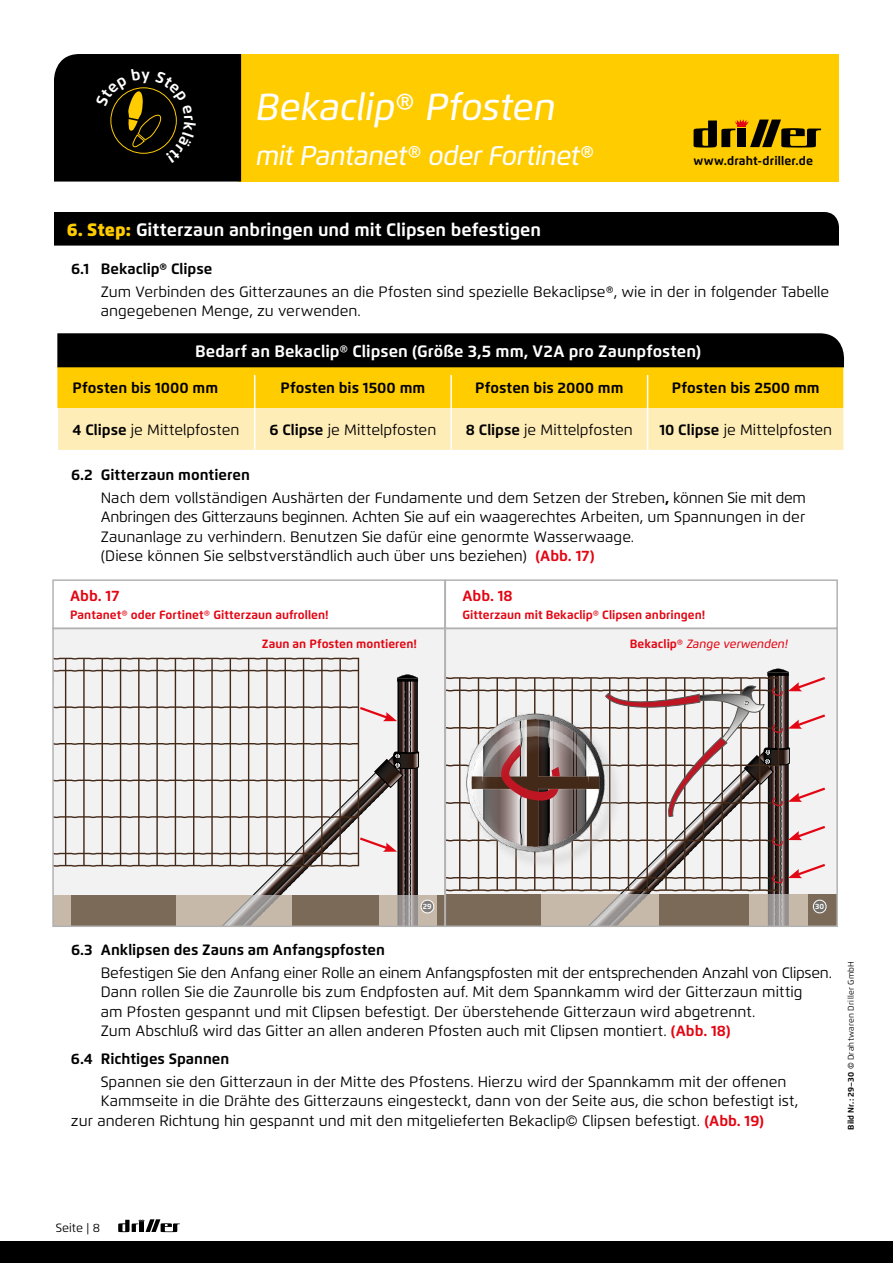
<style>
.page{position:relative;width:893px;height:1263px;background:#fff}
.page>*{position:absolute;margin:0;border:0;box-sizing:border-box;transform-origin:0 0}
.t1{font:italic 500 37.5px "Flexo";letter-spacing:-.005em;color:#fff}
.t2{font:italic 500 27px "Flexo";letter-spacing:-.02em;color:#fff}
.t3{font:700 18px "Flexo";color:#fff}
.t4{font:700 16.5px "Flexo";letter-spacing:.005em;color:#fff}
.t5{font:15px/19.5px "Flexo";color:#000}
.t6{font:700 15px "Flexo";color:#000}
.t7{font:700 15px "Flexo";color:#e30613}
.t8{font:700 12.15px "Flexo";letter-spacing:.01em;color:#000}
.t9{font:700 12px "Flexo";color:#e30613}
.t10{font:italic 500 12px "Flexo";color:#e30613}
.t11{font:12px "Flexo";letter-spacing:.005em;color:#000}
.t12{font:8.25px "Flexo";letter-spacing:.035em;color:#000}
.t13{font:700 7.5px "Flexo";color:#fff}
.s1{font-weight:900;color:#fc0}
.s2{font-weight:500;font-style:italic}
.s3{font-weight:700}
.s4{font-weight:700;color:#e30613}
.s5{font-weight:700;font-style:normal}
</style>
<div class="page">
<div style="left:0;top:1241px;width:893px;height:22px;background:#000"></div>
<div style="left:238px;top:54px;width:601px;height:128px;background:#fc0"></div>
<svg style="left:693px;top:119px;width:128px;height:29px"></svg>
<svg style="left:118px;top:1219px;width:62px;height:13px"></svg>
<div style="left:54px;top:212px;width:785px;height:34px;background:#000"></div>
<svg style="left:57px;top:333px;width:788px;height:118px;background:#b59e45"></svg>
<div style="left:53px;top:628px;width:392px;height:298px;background:#f2f2f2"></div>
<div style="left:53px;top:895px;width:392px;height:31px;background:#7b6a58"></div>
<div style="left:379px;top:895px;width:58px;height:31px;background:#c7b9a9"></div>
<div style="left:177px;top:895px;width:115px;height:31px;background:#c7b9a9"></div>
<div style="left:53px;top:895px;width:18px;height:31px;background:#c7b9a9"></div>
<svg style="left:55px;top:658px;width:304px;height:209px"></svg>
<div style="left:52px;top:628px;width:394px;height:299px;border:2px solid #b3b2b2"></div>
<div style="left:445px;top:628px;width:392px;height:298px;background:#f2f2f2"></div>
<div style="left:445px;top:894px;width:392px;height:32px;background:#7b6a58"></div>
<svg style="left:448px;top:677px;width:21px;height:214px"></svg>
<div style="left:445px;top:628px;width:393px;height:299px;border:2px solid #b3b2b2"></div>
<div style="left:52px;top:579px;width:394px;height:50px;border:2px solid #b3b2b2"></div>
<div style="left:445px;top:579px;width:393px;height:50px;border:2px solid #b3b2b2"></div>
<svg style="left:183px;top:674px;width:252px;height:252px"></svg>
<svg style="left:469px;top:669px;width:359px;height:257px"></svg>
<div style="left:469px;top:716px;width:154px;height:155px;background:#b3b2b2;opacity:.5"></div>
<img style="left:465px;top:712px;width:161px;height:142px">
<div style="left:54px;top:54px;width:187px;height:128px;background:#000"></div>
<h1 class="t1" style="left:255px;top:84px;width:301px">Bekaclip® Pfosten</h1>
<h2 class="t2" style="left:255px;top:139px;width:341px">mit Pantanet® oder Fortinet®</h2>
<p class="t8" style="left:693px;top:153px;width:121px">www.draht-driller.de</p>
<p class="t3" style="left:67px;top:219px;width:476px"><span class="s1">6. Step:</span> Gitterzaun anbringen und mit Clipsen befestigen</p>
<p class="t6" style="left:71px;top:260px;width:143px">6.1 Bekaclip® Clipse</p>
<p class="t5" style="left:101px;top:282px;width:730px">Zum Verbinden des Gitterzaunes an die Pfosten sind spezielle Bekaclipse®, wie in der in folgender Tabelle angegebenen Menge, zu verwenden.</p>
<p class="t4" style="left:195px;top:341px;width:507px">Bedarf an Bekaclip<span class="s2">®</span> Clipsen (Größe 3,5 mm, V2A pro Zaunpfosten)</p>
<p class="t6" style="left:73px;top:378px;width:147px">Pfosten bis 1000 mm</p>
<p class="t6" style="left:280px;top:378px;width:146px">Pfosten bis 1500 mm</p>
<p class="t6" style="left:475px;top:378px;width:150px">Pfosten bis 2000 mm</p>
<p class="t6" style="left:672px;top:378px;width:149px">Pfosten bis 2500 mm</p>
<p class="t5" style="left:73px;top:420px;width:168px"><span class="s3">4 Clipse</span> je Mittelpfosten</p>
<p class="t5" style="left:269px;top:420px;width:168px"><span class="s3">6 Clipse</span> je Mittelpfosten</p>
<p class="t5" style="left:466px;top:420px;width:168px"><span class="s3">8 Clipse</span> je Mittelpfosten</p>
<p class="t5" style="left:659px;top:420px;width:174px"><span class="s3">10 Clipse</span> je Mittelpfosten</p>
<p class="t5" style="left:101px;top:464px;width:707px;line-height:22.5px;text-indent:-30px"><span class="s3">6.2 Gitterzaun montieren<br></span>Nach dem vollständigen Aushärten der Fundamente und dem Setzen der Streben<span class="s3">,</span> können Sie mit dem</p>
<p class="t5" style="left:101px;top:507px;width:706px">Anbringen des Gitterzauns beginnen. Achten Sie auf ein waagerechtes Arbeiten, um Spannungen in der<br>Zaunanlage zu verhindern. Benutzen Sie dafür eine genormte Wasserwaage.<br>(Diese können Sie selbstverständlich auch über uns beziehen) <span class="s4">(Abb. 17)</span></p>
<p class="t7" style="left:70px;top:587px;width:51px">Abb. 17</p>
<p class="t9" style="left:70px;top:608px;width:260px">Pantanet<span class="s2">®</span> oder Fortinet<span class="s2">®</span> Gitterzaun aufrollen!</p>
<p class="t9" style="left:262px;top:637px;width:157px">Zaun an Pfosten montieren!</p>
<p class="t10" style="left:630px;top:637px;width:159px"><span class="s5">Bekaclip</span>® Zange verwenden!</p>
<p class="t7" style="left:462px;top:587px;width:52px">Abb. 18</p>
<p class="t9" style="left:462px;top:608px;width:244px">Gitterzaun mit Bekaclip<span class="s2">®</span> Clipsen anbringen!</p>
<p class="t13" style="left:423px;top:902px;width:10px">29</p>
<p class="t13" style="left:815px;top:902px;width:10px">30</p>
<p class="t6" style="left:71px;top:941px;width:315px">6.3 Anklipsen des Zauns am Anfangspfosten</p>
<p class="t5" style="left:101px;top:963px;width:733px">Befestigen Sie den Anfang einer Rolle an einem Anfangspfosten mit der entsprechenden Anzahl von Clipsen.<br>Dann rollen Sie die Zaunrolle bis zum Endpfosten auf. Mit dem Spannkamm wird der Gitterzaun mittig<br>am Pfosten gespannt und mit Clipsen befestigt. Der überstehende Gitterzaun wird abgetrennt.<br>Zum Abschluß wird das Gitter an allen anderen Pfosten auch mit Clipsen montiert. <span class="s4">(Abb. 18)</span></p>
<p class="t6" style="left:71px;top:1050px;width:160px">6.4 Richtiges Spannen</p>
<p class="t5" style="left:101px;top:1072px;width:687px">Spannen sie den Gitterzaun in der Mitte des Pfostens. Hierzu wird der Spannkamm mit der offenen</p>
<p class="t5" style="left:101px;top:1091px;width:699px">Kammseite in die Drähte des Gitterzauns eingesteckt, dann von der Seite aus, die schon befestigt ist,</p>
<p class="t5" style="left:71px;top:1111px;width:694px">zur anderen Richtung hin gespannt und mit den mitgelieferten Bekaclip© Clipsen befestigt. <span class="s4">(Abb. 19)</span></p>
<p class="t12" style="left:846px;top:1130px;width:170px;rotate:-90deg"><span class="s3">Bild Nr.: 29–30</span> <span class="s2">©</span> Drahtwaren Driller GmbH</p>
<p class="t11" style="left:56px;top:1220px;width:46px">Seite | 8</p>
</div>
